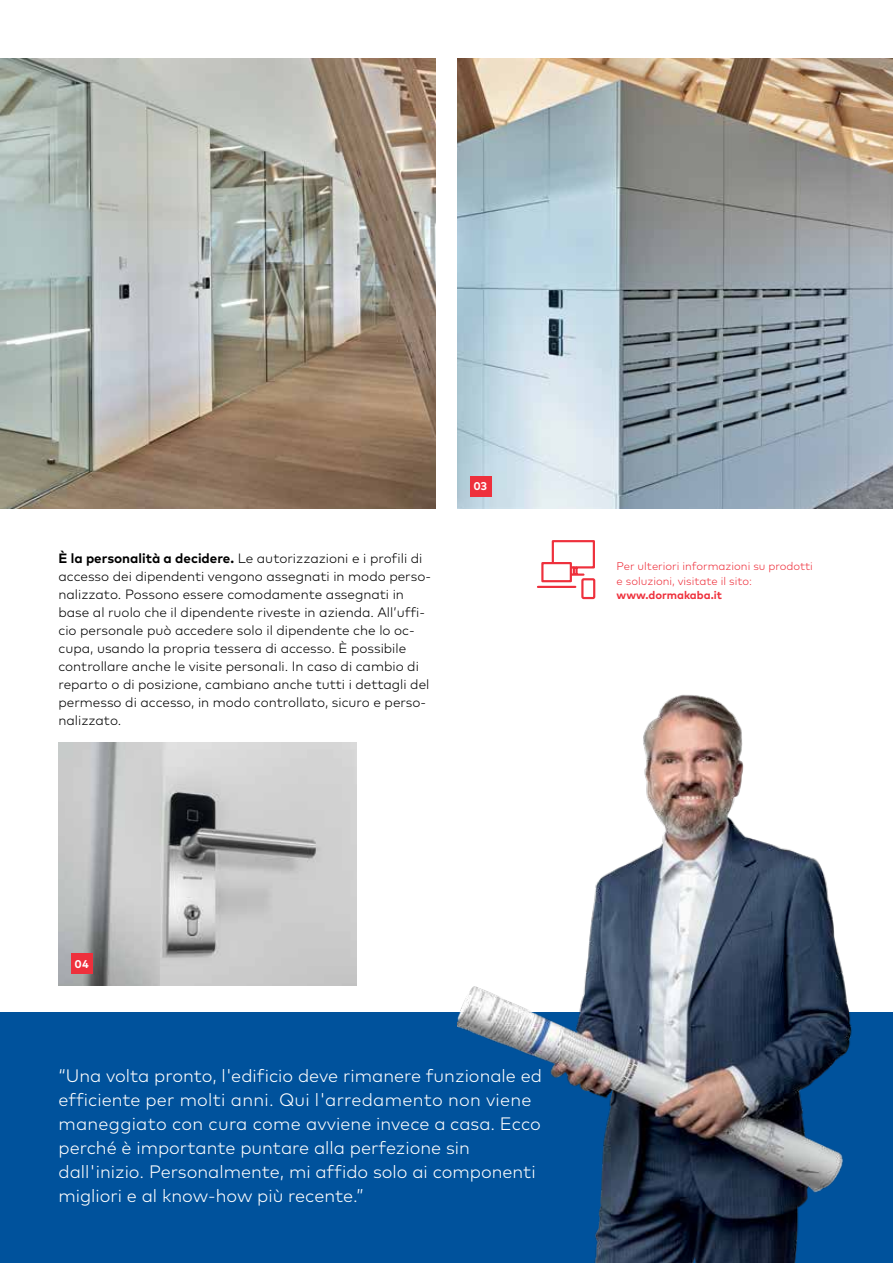
<style>
.page{position:relative;width:893px;height:1263px;background:#fff}
.page>*{position:absolute;margin:0;border:0;box-sizing:border-box;transform-origin:0 0}
.t1{font:300 18px/24px "Mark Pro";color:#fff}
.t2{font:300 13.5px/18px "Mark Pro";color:#000}
.t3{font:300 11.25px/14.2px "Mark Pro";color:#ee303c}
.t4{font:700 11.25px "Mark Pro";color:#ee303c}
.t5{font:700 11.25px "Mark Pro";color:#fff}
.s1{font-weight:700}
</style>
<div class="page">
<img style="left:457px;top:58px;width:436px;height:450px">
<img style="left:0;top:58px;width:436px;height:450px">
<img style="left:58px;top:742px;width:298px;height:243px">
<div style="left:0;top:1012px;width:893px;height:251px;background:#00529c"></div>
<img style="left:457px;top:694px;width:395px;height:569px">
<svg style="left:537px;top:540px;width:59px;height:60px"></svg>
<div style="left:71px;top:953px;width:21px;height:21px;background:#ee303c"></div>
<div style="left:470px;top:476px;width:21px;height:21px;background:#ee303c"></div>
<p class="t2" style="left:58px;top:548px;width:374px"><span class="s1">È la personalità a decidere.</span> Le autorizzazioni e i profili di accesso dei dipendenti vengono assegnati in modo perso&shy;nalizzato. Possono essere comodamente assegnati in base al ruolo che il dipendente riveste in azienda. All’uffi&shy;cio personale può accedere solo il dipendente che lo oc&shy;cupa, usando la propria tessera di accesso. È possibile controllare anche le visite personali. In caso di cambio di reparto o di posizione, cambiano anche tutti i dettagli del permesso di accesso, in modo controllato, sicuro e perso&shy;nalizzato.</p>
<p class="t5" style="left:474px;top:478px;width:15px">03</p>
<p class="t3" style="left:617px;top:558px;width:198px">Per ulteriori informazioni su prodotti e soluzioni, visitate il sito:</p>
<p class="t4" style="left:617px;top:586px;width:107px">www.dormakaba.it</p>
<p class="t5" style="left:75px;top:955px;width:15px">04</p>
<p class="t1" style="left:58px;top:1062px;width:485px">“Una volta pronto, l'edificio deve rimanere funzionale ed efficiente per molti anni. Qui l'arredamento non viene maneggiato con cura come avviene invece a casa. Ecco perché è importante puntare alla perfezione sin dall'inizio. Personalmente, mi affido solo ai componenti migliori e al know-how più recente.”</p>
</div>
